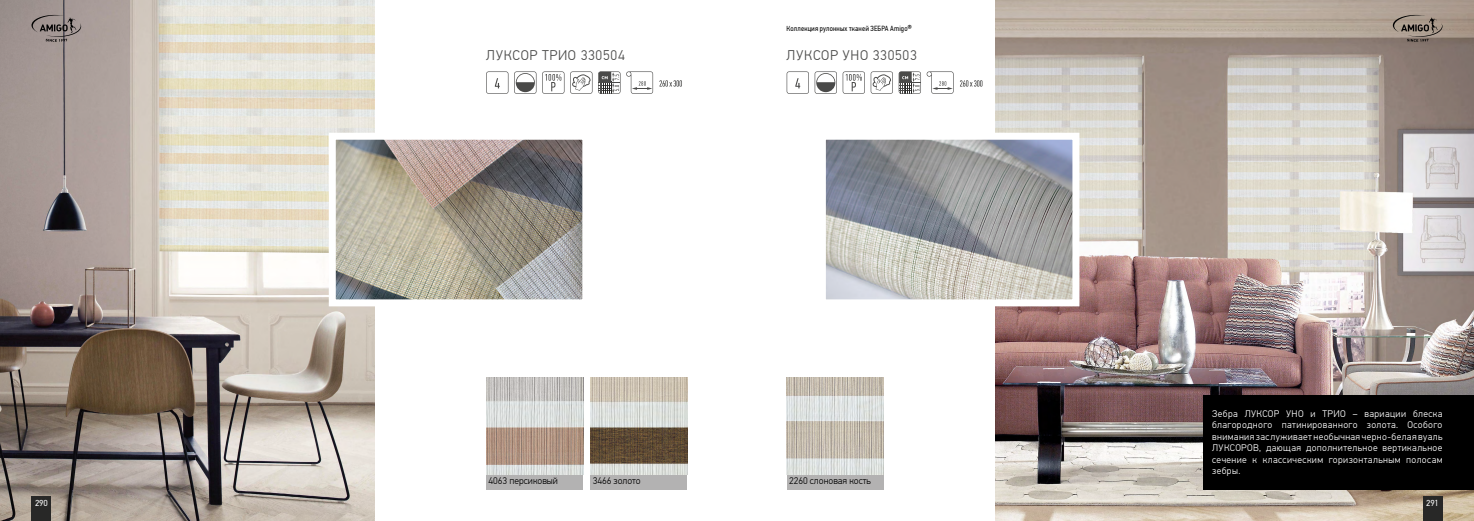
<style>
.page{position:relative;width:1474px;height:521px;background:#fff}
.page>*{position:absolute;margin:0;border:0;box-sizing:border-box;transform-origin:0 0}
.t1{font:300 14px "PF Din Text Pro";letter-spacing:.05em;color:#4a4a49}
.t2{font:300 9.62px/11.4px "PF Din Text Pro";letter-spacing:.04em;color:#fff;text-align:justify}
.t3{font:300 9.62px "PF Din Text Pro";color:#000}
.t4{font:8.75px "PF Din Text Pro";letter-spacing:-.02em;color:#fff}
.t5{font:7.44px "PF Din Text Cond Pro";letter-spacing:.02em;color:#000}
.s1{font-weight:500;font-size:8.75px}
</style>
<div class="page">
<svg style="left:514px;top:71px;width:22px;height:23px"></svg>
<svg style="left:570px;top:71px;width:22px;height:23px"></svg>
<svg style="left:659px;top:80px;width:23px;height:7px"></svg>
<svg style="left:598px;top:71px;width:22px;height:23px"></svg>
<svg style="left:626px;top:71px;width:27px;height:23px"></svg>
<svg style="left:486px;top:71px;width:22px;height:23px"></svg>
<svg style="left:542px;top:71px;width:22px;height:23px"></svg>
<img style="left:486px;top:378px;width:97px;height:96px">
<img style="left:590px;top:378px;width:97px;height:96px">
<div style="left:486px;top:474px;width:97px;height:15px;background:#b3b2b2"></div>
<div style="left:590px;top:474px;width:97px;height:15px;background:#b3b2b2"></div>
<img style="left:0;top:0;width:375px;height:521px">
<img style="left:337px;top:141px;width:244px;height:157px">
<div style="left:329px;top:133px;width:260px;height:173px;border:7px solid #fff"></div>
<svg style="left:960px;top:80px;width:22px;height:7px"></svg>
<svg style="left:786px;top:71px;width:167px;height:23px"></svg>
<img style="left:786px;top:378px;width:97px;height:96px">
<div style="left:786px;top:474px;width:97px;height:15px;background:#b3b2b2"></div>
<img style="left:995px;top:0;width:478px;height:521px">
<img style="left:827px;top:141px;width:244px;height:157px">
<div style="left:819px;top:133px;width:260px;height:173px;border:7px solid #fff"></div>
<div style="left:1203px;top:395px;width:270px;height:94px;background:#000"></div>
<svg style="left:32px;top:15px;width:49px;height:27px"></svg>
<svg style="left:1392px;top:15px;width:50px;height:27px"></svg>
<div style="left:32px;top:496px;width:19px;height:25px;background:#282827"></div>
<div style="left:1422px;top:496px;width:20px;height:25px;background:#282827"></div>
<h1 class="t1" style="left:486px;top:47px;width:140px">ЛУКСОР ТРИО 330504</h1>
<p class="t5" style="left:786px;top:24px;width:127px">Коллекция рулонных тканей ЗЕБРА Amigo<span class="s1">®</span></p>
<h1 class="t1" style="left:786px;top:47px;width:132px">ЛУКСОР УНО 330503</h1>
<p class="t3" style="left:488px;top:476px;width:71px">4063 персиковый</p>
<p class="t3" style="left:593px;top:476px;width:49px">3466 золото</p>
<p class="t3" style="left:789px;top:476px;width:83px">2260 слоновая кость</p>
<p class="t2" style="left:1212px;top:408px;width:232px">Зебра ЛУКСОР УНО и ТРИО – вариации блеска благородного патинированного золота. Особого внимания заслуживает необычная черно-белая вуаль ЛУКСОРОВ, дающая дополнительное вертикальное сечение к классическим горизонтальным полосам зебры.</p>
<p class="t4" style="left:35px;top:497px;width:14px">290</p>
<p class="t4" style="left:1425px;top:497px;width:14px">291</p>
</div>
